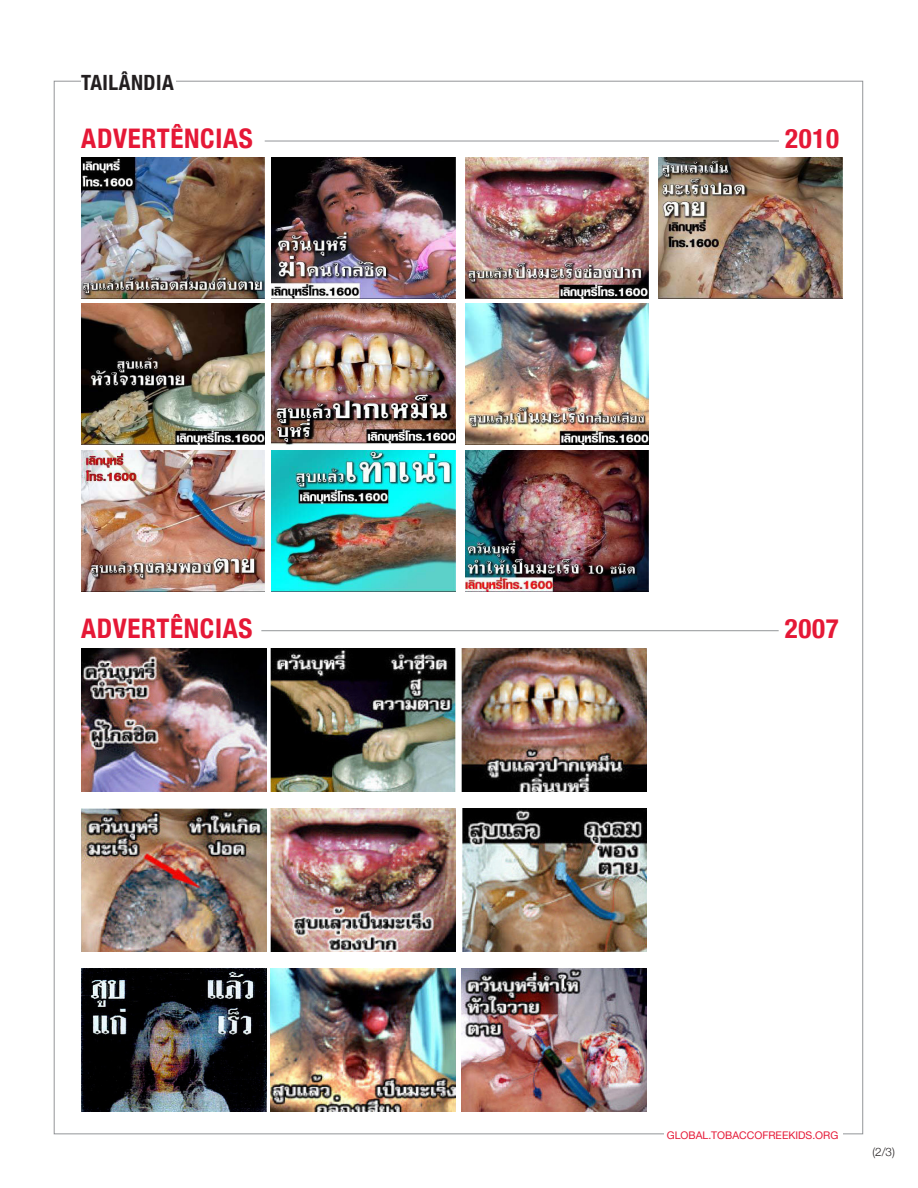
<style>
.page{position:relative;width:918px;height:1188px;background:#fff}
.page>*{position:absolute;margin:0;border:0;box-sizing:border-box;transform-origin:0 0}
.Port_warnings{font:700 condensed 27px "Helvetica Neue";letter-spacing:.025em;color:#e51836}
.Eng_warnings{font:700 condensed 27px "Helvetica Neue";letter-spacing:.025em;color:#e51836}
.Eng_country_name_2{font:700 condensed 21px "Helvetica Neue";letter-spacing:.025em;color:#231f20}
.page_number{font:300 11.7px "Helvetica Neue";color:#231f20}
.t1{font:10.5px "Helvetica Neue";color:#e51836}
</style>
<div class="page">
<img style="left:81px;top:648px;width:185px;height:144px">
<img style="left:270px;top:648px;width:186px;height:144px">
<img style="left:81px;top:808px;width:185px;height:144px">
<img style="left:462px;top:648px;width:185px;height:144px">
<img style="left:270px;top:808px;width:186px;height:144px">
<img style="left:462px;top:808px;width:185px;height:144px">
<img style="left:81px;top:968px;width:185px;height:144px">
<img style="left:270px;top:968px;width:186px;height:144px">
<img style="left:462px;top:968px;width:185px;height:144px">
<hr style="left:261px;top:630px;width:518px;height:1px;background:#939598">
<img style="left:81px;top:157px;width:184px;height:141px">
<img style="left:272px;top:157px;width:183px;height:141px">
<img style="left:658px;top:157px;width:184px;height:141px">
<img style="left:272px;top:304px;width:183px;height:141px">
<img style="left:465px;top:450px;width:184px;height:141px">
<img style="left:465px;top:157px;width:184px;height:141px">
<img style="left:465px;top:304px;width:184px;height:141px">
<img style="left:81px;top:450px;width:184px;height:141px">
<img style="left:272px;top:450px;width:183px;height:141px">
<img style="left:81px;top:304px;width:184px;height:141px">
<hr style="left:265px;top:141px;width:514px;height:1px;background:#939598">
<p class="Eng_country_name_2" style="left:81px;top:65px;width:94px">TAILÂNDIA</p>
<p class="Port_warnings" style="left:81px;top:116px;width:173px">ADVERTÊNCIAS</p>
<p class="Eng_warnings" style="left:785px;top:116px;width:55px">2010</p>
<p class="Port_warnings" style="left:81px;top:606px;width:173px">ADVERTÊNCIAS</p>
<p class="Eng_warnings" style="left:785px;top:606px;width:55px">2007</p>
<p class="t1" style="left:667px;top:1128px;width:173px">GLOBAL.TOBACCOFREEKIDS.ORG</p>
<p class="page_number" style="left:872px;top:1142px;width:24px">(2/3)</p>
</div>
